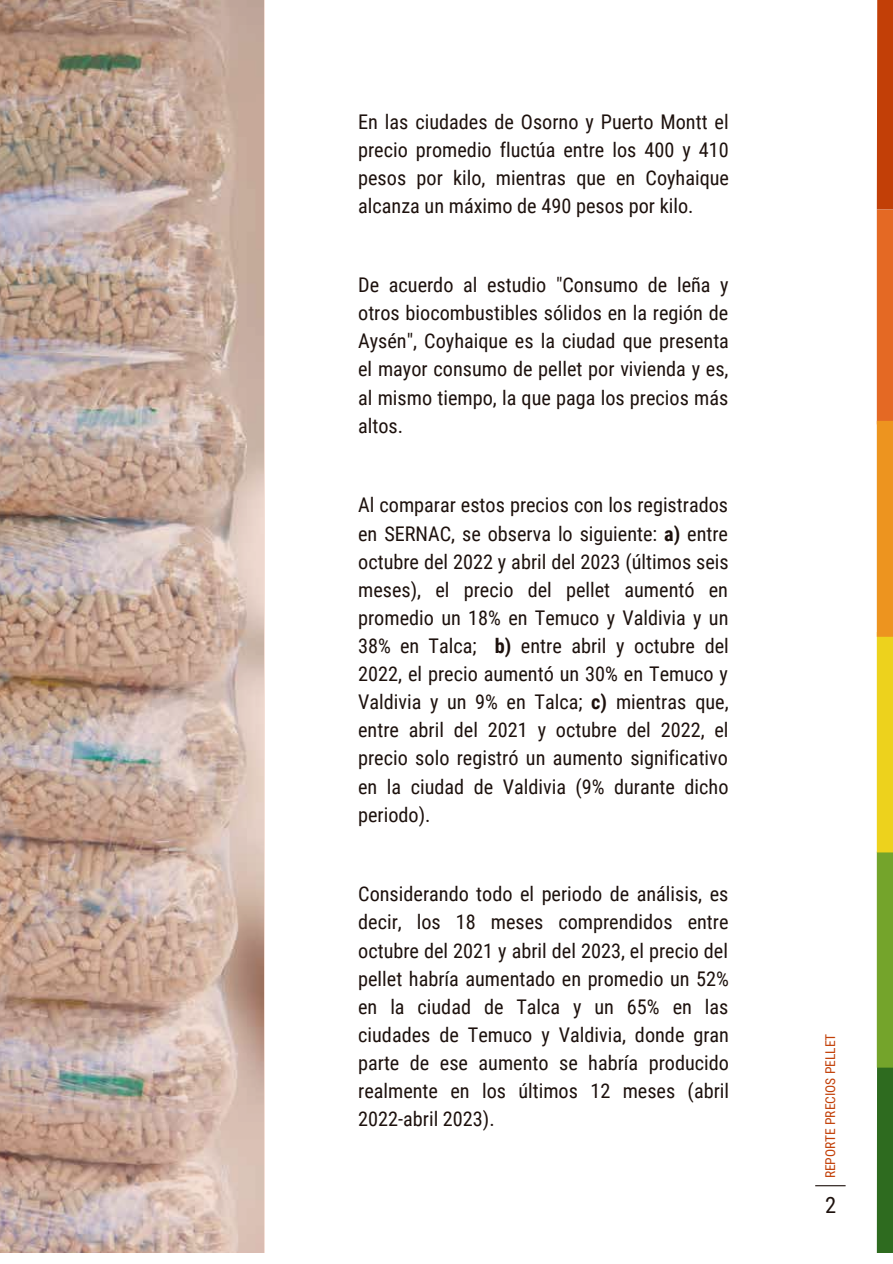
<style>
.page{position:relative;width:893px;height:1264px;background:#fff}
.page>*{position:absolute;margin:0;border:0;box-sizing:border-box;transform-origin:0 0}
.t1{font:22.5px "Roboto Condensed";color:#1d110d}
.t2{font:20.25px/28px "Roboto Condensed";color:#1d110d;text-align:justify}
.t3{font:13.5px "Roboto Condensed";color:#c23f07}
.s1{font-weight:700}
</style>
<div class="page">
<hr style="left:815px;top:1185px;width:30px;height:1px;background:#1d110d">
<svg style="left:0;top:0;width:264px;height:1252px;background:#c3a99d"></svg>
<div style="left:876px;top:1062px;width:16px;height:190px;background:#2e6b1f"></div>
<div style="left:876px;top:851px;width:16px;height:216px;background:#74a42b"></div>
<div style="left:876px;top:210px;width:16px;height:214px;background:#e46924"></div>
<div style="left:876px;top:632px;width:16px;height:220px;background:#edd21d"></div>
<div style="left:876px;top:421px;width:16px;height:215px;background:#ed941f"></div>
<div style="left:876px;top:0;width:16px;height:209px;background:#c23f07"></div>
<p class="t2" style="left:358px;top:107px;width:372px">En las ciudades de Osorno y Puerto Montt el precio promedio fluctúa entre los 400 y 410 pesos por kilo, mientras que en Coyhaique alcanza un máximo de 490 pesos por kilo.</p>
<p class="t2" style="left:358px;top:270px;width:372px">De acuerdo al estudio "Consumo de leña y otros biocombustibles sólidos en la región de Aysén", Coyhaique es la ciudad que presenta el mayor consumo de pellet por vivienda y es, al mismo tiempo, la que paga los precios más altos.</p>
<p class="t2" style="left:358px;top:490px;width:372px">Al comparar estos precios con los registrados en SERNAC, se observa lo siguiente: <span class="s1">a)</span> entre octubre del 2022 y abril del 2023 (últimos seis meses), el precio del pellet aumentó en promedio un 18% en Temuco y Valdivia y un 38% en Talca; <span class="s1">b)</span> entre abril y octubre del 2022, el precio aumentó un 30% en Temuco y Valdivia y un 9% en Talca; <span class="s1">c)</span> mientras que, entre abril del 2021 y octubre del 2022, el precio solo registró un aumento significativo en la ciudad de Valdivia (9% durante dicho periodo).</p>
<p class="t2" style="left:358px;top:879px;width:372px">Considerando todo el periodo de análisis, es decir, los 18 meses comprendidos entre octubre del 2021 y abril del 2023, el precio del pellet habría aumentado en promedio un 52% en la ciudad de Talca y un 65% en las ciudades de Temuco y Valdivia, donde gran parte de ese aumento se habría producido realmente en los últimos 12 meses (abril 2022-abril 2023).</p>
<p class="t3" style="left:820px;top:1178px;width:146px;rotate:-90deg">REPORTE PRECIOS PELLET</p>
<p class="t1" style="left:825px;top:1189px;width:13px">2</p>
</div>
